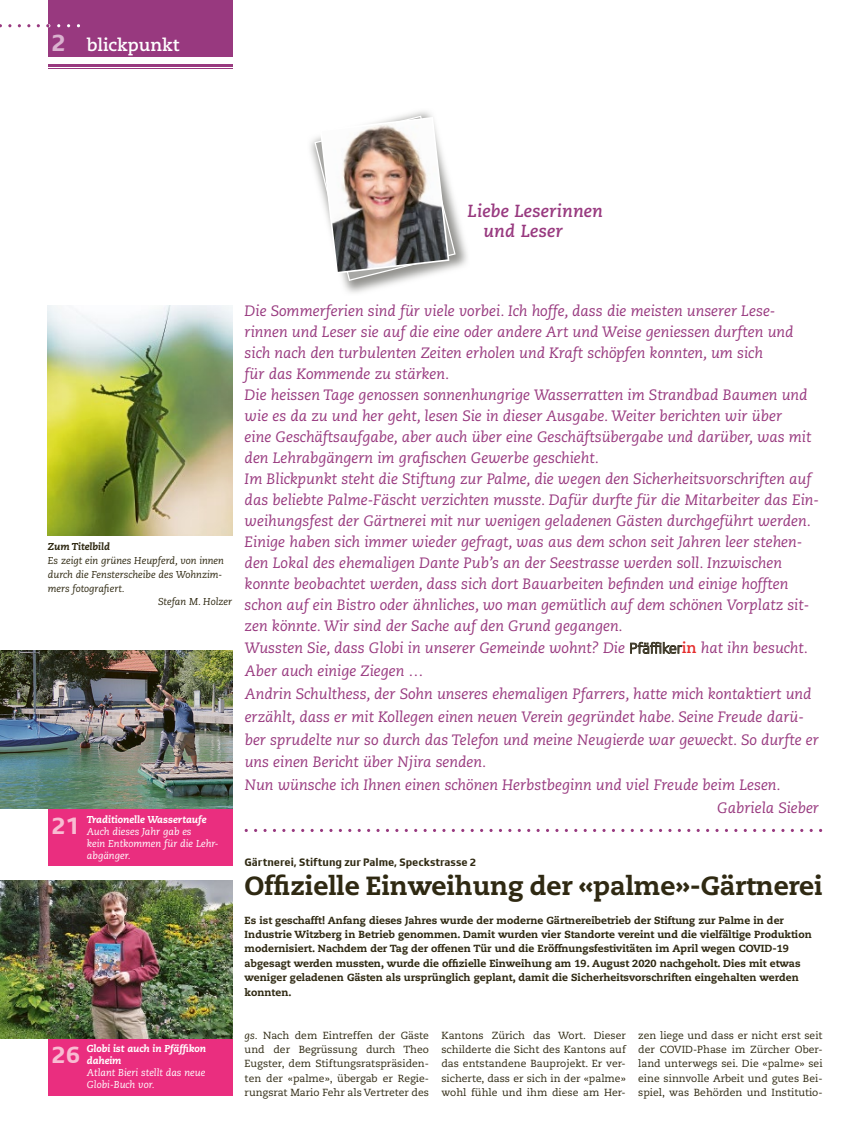
<style>
.page{position:relative;width:851px;height:1134px;background:#fff}
.page>*{position:absolute;margin:0;border:0;box-sizing:border-box;transform-origin:0 0}
.t1{font:800 26.25px "Caecilia";letter-spacing:-.005em;color:#2f2912}
.t2{font:700 25px "SRGSSR Type";color:#f8bcd2}
.t3{font:italic 700 17.5px/20px "Caecilia";letter-spacing:.01em;color:#98397f}
.t4{font:700 17.5px "Caecilia";color:#fff}
.t5{font:italic 15px/21px "Caecilia";color:#98397f}
.t6{font:700 11.25px "SRGSSR Type";color:#2f2912}
.t7{font:800 10.25px/14.4px "Caecilia";color:#2f2912}
.t8{font:10.25px/14.4px "Caecilia";color:#2f2912;text-align:justify}
.t9{font:italic 10px "Caecilia";color:#2f2912}
.t10{font:italic 10px/11.9px "Caecilia";color:#fff}
.t11{font:italic 800 10px/11.9px "Caecilia";letter-spacing:-.01em;color:#fff}
.t12{font:italic 800 10px "Caecilia";color:#2f2912}
.s1{font-family:"SRGSSR Type";font-size:25px;color:#dab2cf}
.s2{font-family:"SRGSSR Type";font-weight:300;font-style:normal;color:#2f2912}
.s3{font-weight:700;font-style:normal;color:#e42b2b}
.s4{font-style:italic}
</style>
<div class="page">
<div style="left:48px;top:0;width:184px;height:57px;background:#98397f"></div>
<svg style="left:0;top:24px;width:80px;height:3px"></svg>
<hr style="left:48px;top:64px;width:184px;height:2px;background:#98397f">
<hr style="left:48px;top:68px;width:184px;height:1px;background:#98397f">
<svg style="left:244px;top:829px;width:578px;height:3px"></svg>
<div style="left:48px;top:808px;width:184px;height:58px;background:#ea2e7f"></div>
<div style="left:48px;top:1038px;width:184px;height:57px;background:#ea2e7f"></div>
<img style="left:0;top:650px;width:232px;height:158px">
<img style="left:0;top:880px;width:232px;height:158px">
<img style="left:48px;top:305px;width:184px;height:230px">
<img style="left:310px;top:111px;width:157px;height:182px">
<img style="left:314px;top:116px;width:141px;height:165px">
<p class="t4" style="left:51px;top:34px;width:129px"><span class="s1">2</span> blickpunkt</p>
<p class="t3" style="left:483px;top:201px;width:121px;text-indent:-16px">Liebe Leserinnen und Leser</p>
<p class="t12" style="left:48px;top:541px;width:64px">Zum Titelbild</p>
<p class="t9" style="left:48px;top:555px;width:178px">Es zeigt ein grünes Heupferd, von innen</p>
<p class="t9" style="left:48px;top:569px;width:176px">durch die Fensterscheibe des Wohnzim-</p>
<p class="t9" style="left:48px;top:582px;width:78px">mers fotografiert.</p>
<p class="t9" style="left:158px;top:596px;width:76px">Stefan M. Holzer</p>
<h2 class="t2" style="left:51px;top:810px;width:30px">21</h2>
<p class="t11" style="left:87px;top:814px;width:121px">Traditionelle Wassertaufe</p>
<p class="t10" style="left:87px;top:826px;width:133px">Auch dieses Jahr gab es<br>kein Entkommen für die Lehr&shy;abgänger.</p>
<p class="t11" style="left:87px;top:1043px;width:121px">Globi ist auch in Pfäffikon daheim</p>
<p class="t10" style="left:87px;top:1067px;width:120px">Atlant Bieri stellt das neue<br>Globi-Buch vor.</p>
<h2 class="t2" style="left:51px;top:1039px;width:30px">26</h2>
<p class="t5" style="left:244px;top:301px;width:575px">Die Sommerferien sind für viele vorbei. Ich hoffe, dass die meisten unserer Lese&shy;rinnen und Leser sie auf die eine oder andere Art und Weise geniessen durften und sich nach den turbulenten Zeiten erholen und Kraft schöpfen konnten, um sich<br>für das Kommende zu stärken.<br>Die heissen Tage genossen sonnenhungrige Wasserratten im Strandbad Baumen und wie es da zu und her geht, lesen Sie in dieser Ausgabe. Weiter berichten wir über<br>eine Geschäftsaufgabe, aber auch über eine Geschäftsübergabe und darüber, was mit den Lehrabgängern im grafischen Gewerbe geschieht.<br>Im Blickpunkt steht die Stiftung zur Palme, die wegen den Sicherheitsvorschriften auf das beliebte Palme-Fäscht verzichten musste. Dafür durfte für die Mitarbeiter das Ein&shy;weihungsfest der Gärtnerei mit nur wenigen geladenen Gästen durchgeführt werden.<br>Einige haben sich immer wieder gefragt, was aus dem schon seit Jahren leer stehen&shy;den Lokal des ehemaligen Dante Pub’s an der Seestrasse werden soll. Inzwischen konnte beobachtet werden, dass sich dort Bauarbeiten befinden und einige hofften schon auf ein Bistro oder ähnliches, wo man gemütlich auf dem schönen Vorplatz sit&shy;zen könnte. Wir sind der Sache auf den Grund gegangen.</p>
<p class="t5" style="left:244px;top:638px;width:565px">Wussten Sie, dass Globi in unserer Gemeinde wohnt? Die <span class="s2">Pfäffiker</span><span class="s3">in</span> hat ihn besucht.</p>
<p class="t5" style="left:244px;top:661px;width:180px">Aber auch einige Ziegen …</p>
<p class="t5" style="left:244px;top:683px;width:568px">Andrin Schulthess, der Sohn unseres ehemaligen Pfarrers, hatte mich kontaktiert und</p>
<p class="t5" style="left:244px;top:706px;width:560px">erzählt, dass er mit Kollegen einen neuen Verein gegründet habe. Seine Freude darü-</p>
<p class="t5" style="left:244px;top:729px;width:575px">ber sprudelte nur so durch das Telefon und meine Neugierde war geweckt. So durfte er</p>
<p class="t5" style="left:244px;top:752px;width:243px">uns einen Bericht über Njira senden.</p>
<p class="t5" style="left:244px;top:775px;width:537px">Nun wünsche ich Ihnen einen schönen Herbstbeginn und viel Freude beim Lesen.</p>
<p class="t5" style="left:717px;top:798px;width:103px">Gabriela Sieber</p>
<p class="t6" style="left:244px;top:855px;width:233px">Gärtnerei, Stiftung zur Palme, Speckstrasse 2</p>
<h1 class="t1" style="left:244px;top:869px;width:579px">Offizielle Einweihung der «palme»-Gärtnerei</h1>
<p class="t7" style="left:244px;top:913px;width:568px">Es ist geschafft! Anfang dieses Jahres wurde der moderne Gärtnereibetrieb der Stiftung zur Palme in der Industrie Witzberg in Betrieb genommen. Damit wurden vier Standorte vereint und die vielfältige Produktion modernisiert. Nachdem der Tag der offenen Tür und die Eröffnungsfestivitäten im April wegen COVID-19 abgesagt werden mussten, wurde die offizielle Einweihung am 19. August 2020 nachgeholt. Dies mit etwas weniger geladenen Gästen als ursprünglich geplant, damit die Sicherheitsvorschriften eingehalten werden konnten.</p>
<p class="t8" style="left:244px;top:1028px;width:186px"><span class="s4">gs.</span> Nach dem Eintreffen der Gäste und der Begrüssung durch Theo Eugster, dem Stiftungsratspräsiden&shy;ten der «palme», übergab er Regie&shy;rungsrat Mario Fehr als Vertreter des</p>
<p class="t8" style="left:441px;top:1028px;width:186px">Kantons Zürich das Wort. Dieser schilderte die Sicht des Kantons auf das entstandene Bauprojekt. Er ver&shy;sicherte, dass er sich in der «palme» wohl fühle und ihm diese am Her-</p>
<p class="t8" style="left:638px;top:1028px;width:186px">zen liege und dass er nicht erst seit der COVID-Phase im Zürcher Ober&shy;land unterwegs sei. Die «palme» sei eine sinnvolle Arbeit und gutes Bei&shy;spiel, was Behörden und Institutio-</p>
</div>
